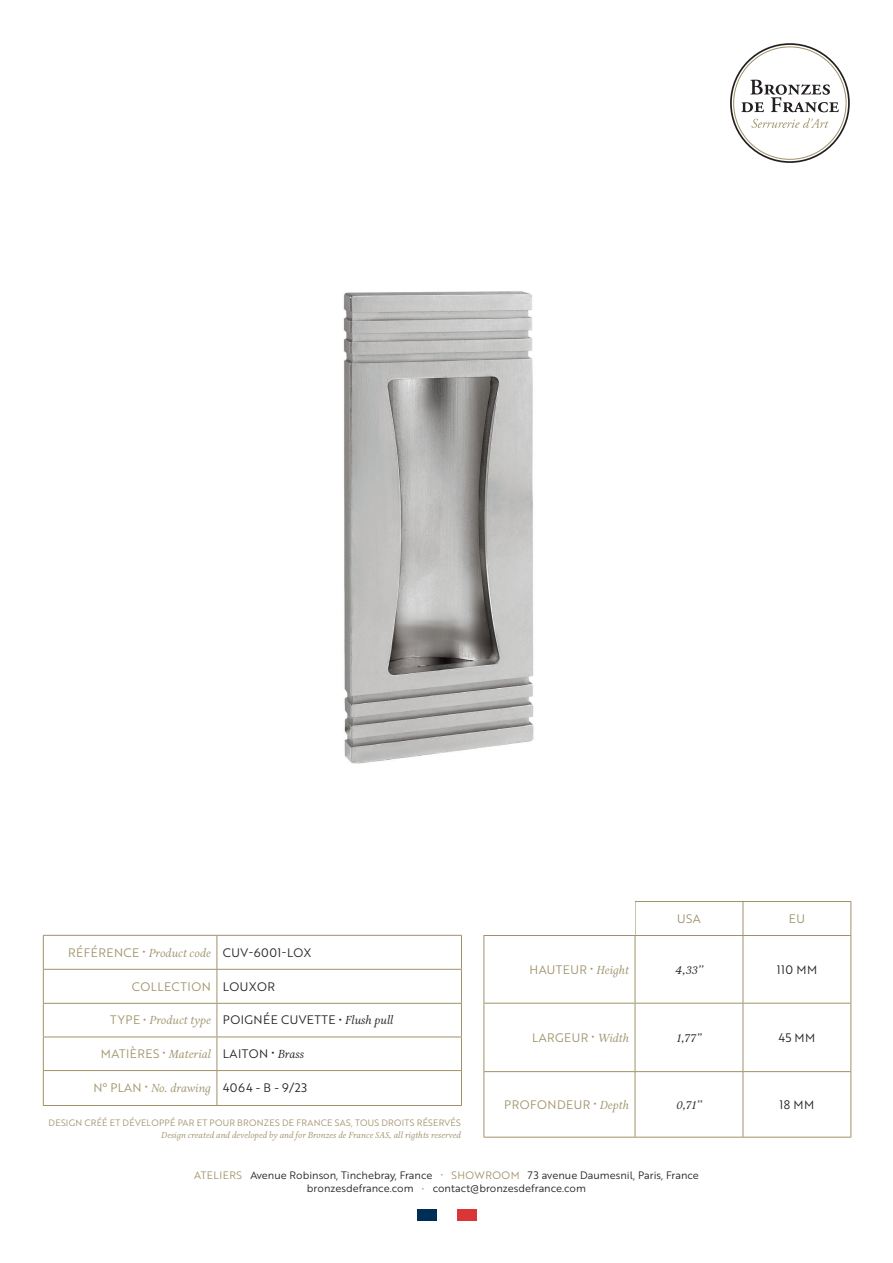
<style>
.page{position:relative;width:893px;height:1263px;background:#fff}
.page>*{position:absolute;margin:0;border:0;box-sizing:border-box;transform-origin:0 0}
.t1{font:12px "Brother 1816 Book";letter-spacing:.04em;color:#231f20}
.t2{font:12px "Brother 1816 Book";letter-spacing:.04em;color:#9f926a}
.t3{font:italic 12px "Aria Text G1";color:#231f20}
.t4{font:10.5px/13.2px "Brother 1816 Book";color:#231f20;text-align:center}
.t5{font:italic 9px "Aria Text G1";color:#9f926a}
.t6{font:9px "Brother 1816 Book";letter-spacing:.03em;color:#9f926a}
.s1{color:#9f926a}
.s2{font-family:"Aria Text G1";font-style:italic;color:#9f926a}
.s3{color:#231f20}
.s4{font-family:"Aria Text G1";font-style:italic}
.s5{font-family:"Aria Text G1";font-style:italic;color:#231f20}
.s6{font-size:9px;color:#9f926a}
</style>
<div class="page">
<div style="left:730px;top:43px;width:120px;height:120px;border:2px solid #231f20;border-radius:50%"></div>
<svg style="left:741px;top:80px;width:98px;height:32px"></svg>
<svg style="left:751px;top:118px;width:78px;height:10px"></svg>
<div style="left:417px;top:1209px;width:20px;height:12px;background:#012e56"></div>
<div style="left:457px;top:1209px;width:20px;height:12px;background:#db3637"></div>
<hr style="left:850px;top:902px;width:1px;height:33px;background:#9f926a">
<hr style="left:850px;top:936px;width:1px;height:67px;background:#9f926a">
<hr style="left:850px;top:1003px;width:1px;height:68px;background:#9f926a">
<hr style="left:850px;top:1072px;width:1px;height:65px;background:#9f926a">
<hr style="left:483px;top:901px;width:152px;height:1px;background:#9f926a">
<hr style="left:635px;top:901px;width:108px;height:1px;background:#9f926a">
<hr style="left:635px;top:902px;width:1px;height:33px;background:#9f926a">
<hr style="left:743px;top:901px;width:108px;height:1px;background:#9f926a">
<hr style="left:743px;top:902px;width:1px;height:33px;background:#9f926a">
<hr style="left:483px;top:935px;width:152px;height:1px;background:#9f926a">
<hr style="left:483px;top:936px;width:1px;height:67px;background:#9f926a">
<hr style="left:635px;top:935px;width:108px;height:1px;background:#9f926a">
<hr style="left:635px;top:936px;width:1px;height:67px;background:#9f926a">
<hr style="left:743px;top:935px;width:108px;height:1px;background:#9f926a">
<hr style="left:743px;top:936px;width:1px;height:67px;background:#9f926a">
<hr style="left:483px;top:1003px;width:152px;height:1px;background:#9f926a">
<hr style="left:483px;top:1003px;width:1px;height:68px;background:#9f926a">
<hr style="left:635px;top:1003px;width:108px;height:1px;background:#9f926a">
<hr style="left:635px;top:1003px;width:1px;height:68px;background:#9f926a">
<hr style="left:743px;top:1003px;width:108px;height:1px;background:#9f926a">
<hr style="left:743px;top:1003px;width:1px;height:68px;background:#9f926a">
<hr style="left:483px;top:1071px;width:152px;height:1px;background:#9f926a">
<hr style="left:483px;top:1072px;width:1px;height:65px;background:#9f926a">
<hr style="left:635px;top:1071px;width:108px;height:1px;background:#9f926a">
<hr style="left:635px;top:1072px;width:1px;height:65px;background:#9f926a">
<hr style="left:743px;top:1071px;width:108px;height:1px;background:#9f926a">
<hr style="left:743px;top:1072px;width:1px;height:65px;background:#9f926a">
<hr style="left:483px;top:1137px;width:152px;height:1px;background:#9f926a">
<hr style="left:635px;top:1137px;width:108px;height:1px;background:#9f926a">
<hr style="left:743px;top:1137px;width:108px;height:1px;background:#9f926a">
<hr style="left:43px;top:935px;width:174px;height:1px;background:#9f926a">
<hr style="left:43px;top:936px;width:1px;height:33px;background:#9f926a">
<hr style="left:217px;top:935px;width:245px;height:1px;background:#9f926a">
<hr style="left:217px;top:936px;width:1px;height:33px;background:#9f926a">
<hr style="left:461px;top:936px;width:1px;height:33px;background:#9f926a">
<hr style="left:43px;top:969px;width:174px;height:1px;background:#9f926a">
<hr style="left:43px;top:970px;width:1px;height:33px;background:#9f926a">
<hr style="left:217px;top:969px;width:245px;height:1px;background:#9f926a">
<hr style="left:217px;top:970px;width:1px;height:33px;background:#9f926a">
<hr style="left:461px;top:970px;width:1px;height:33px;background:#9f926a">
<hr style="left:43px;top:1003px;width:174px;height:1px;background:#9f926a">
<hr style="left:43px;top:1004px;width:1px;height:32px;background:#9f926a">
<hr style="left:217px;top:1003px;width:245px;height:1px;background:#9f926a">
<hr style="left:217px;top:1004px;width:1px;height:32px;background:#9f926a">
<hr style="left:461px;top:1004px;width:1px;height:32px;background:#9f926a">
<hr style="left:43px;top:1036px;width:174px;height:1px;background:#9f926a">
<hr style="left:43px;top:1037px;width:1px;height:33px;background:#9f926a">
<hr style="left:217px;top:1036px;width:245px;height:1px;background:#9f926a">
<hr style="left:217px;top:1037px;width:1px;height:33px;background:#9f926a">
<hr style="left:461px;top:1037px;width:1px;height:33px;background:#9f926a">
<hr style="left:43px;top:1070px;width:174px;height:1px;background:#9f926a">
<hr style="left:43px;top:1071px;width:1px;height:34px;background:#9f926a">
<hr style="left:217px;top:1070px;width:245px;height:1px;background:#9f926a">
<hr style="left:217px;top:1071px;width:1px;height:34px;background:#9f926a">
<hr style="left:461px;top:1071px;width:1px;height:34px;background:#9f926a">
<hr style="left:43px;top:1105px;width:174px;height:1px;background:#9f926a">
<hr style="left:217px;top:1105px;width:245px;height:1px;background:#9f926a">
<div style="left:476px;top:883px;width:158px;height:52px;background:#fff"></div>
<img style="left:343px;top:291px;width:191px;height:473px">
<p class="t1" style="left:68px;top:943px;width:245px"><span class="s1">RÉFÉRENCE •</span> <span class="s2">Product code</span> CUV-6001-LOX</p>
<p class="t2" style="left:132px;top:977px;width:145px">COLLECTION <span class="s3">LOUXOR</span></p>
<p class="t1" style="left:110px;top:1011px;width:285px"><span class="s1">TYPE •</span> <span class="s2">Product type</span> POIGNÉE CUVETTE • <span class="s4">Flush pull</span></p>
<p class="t2" style="left:101px;top:1045px;width:205px">MATIÈRES • <span class="s4">Material</span> <span class="s3">LAITON •</span> <span class="s5">Brass</span></p>
<p class="t1" style="left:93px;top:1079px;width:215px"><span class="s1">N° PLAN •</span> <span class="s2">No. drawing</span> 4064 - B - 9/23</p>
<p class="t6" style="left:49px;top:1116px;width:414px">DESIGN CRÉÉ ET DÉVELOPPÉ PAR ET POUR BRONZES DE FRANCE SAS, TOUS DROITS RÉSERVÉS</p>
<p class="t5" style="left:161px;top:1130px;width:301px">Design created and developed by and for Bronzes de France SAS, all rigthts reserved</p>
<p class="t2" style="left:677px;top:910px;width:25px">USA</p>
<p class="t2" style="left:789px;top:910px;width:18px">EU</p>
<p class="t2" style="left:529px;top:960px;width:101px">HAUTEUR • <span class="s4">Height</span></p>
<p class="t3" style="left:675px;top:962px;width:29px">4,33’’</p>
<p class="t1" style="left:777px;top:960px;width:42px">110 MM</p>
<p class="t2" style="left:532px;top:1028px;width:98px">LARGEUR • <span class="s4">Width</span></p>
<p class="t3" style="left:676px;top:1030px;width:27px">1,77’’</p>
<p class="t1" style="left:778px;top:1028px;width:38px">45 MM</p>
<p class="t2" style="left:504px;top:1095px;width:126px">PROFONDEUR • <span class="s4">Depth</span></p>
<p class="t3" style="left:676px;top:1097px;width:27px">0,71’’</p>
<p class="t1" style="left:779px;top:1095px;width:36px">18 MM</p>
<p class="t4" style="left:194px;top:1168px;width:506px"><span class="s1">ATELIERS</span> Avenue Robinson, Tinchebray, France <span class="s6">•</span> <span class="s1">SHOWROOM</span> 73 avenue Daumesnil, Paris, France bronzesdefrance.com <span class="s6">•</span> contact@bronzesdefrance.com</p>
</div>
